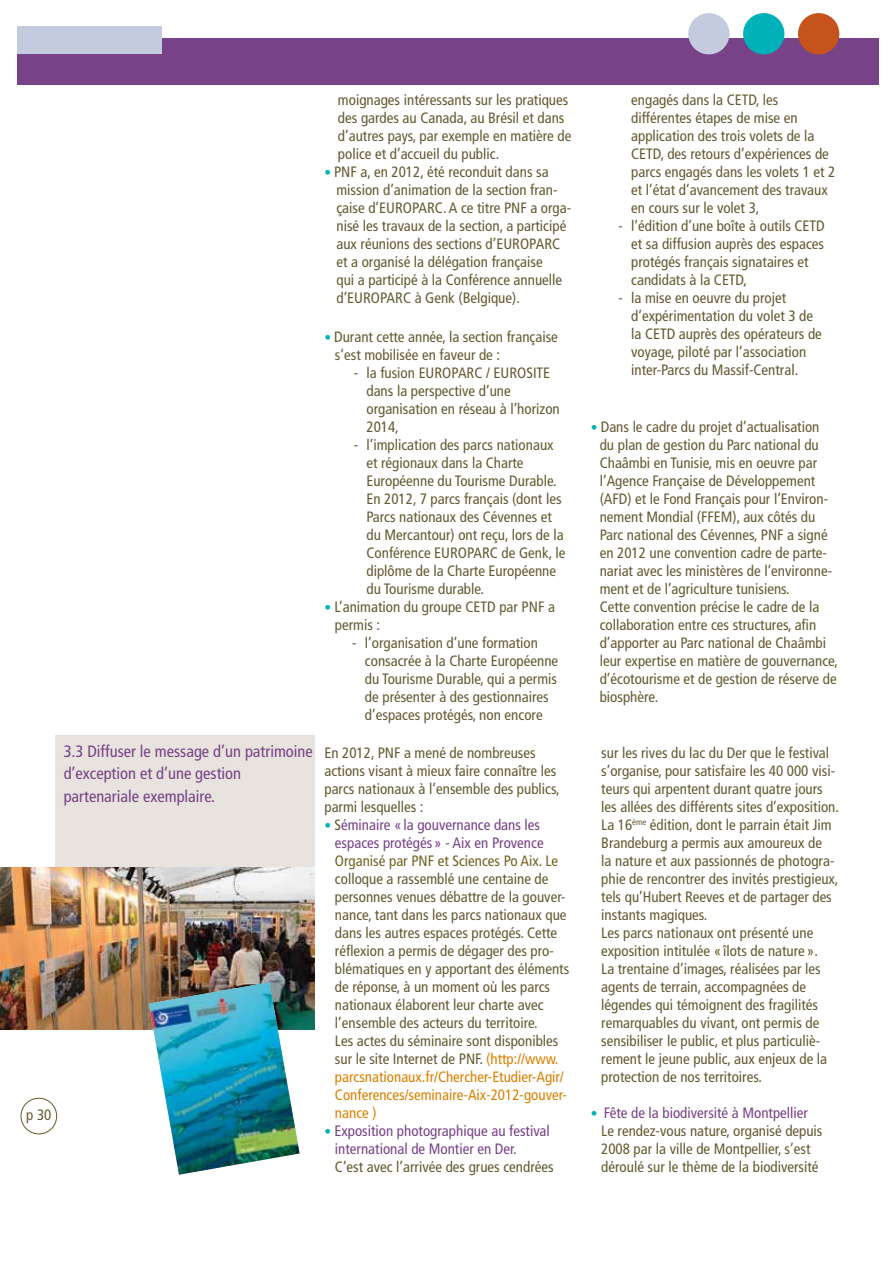
<style>
.page{position:relative;width:893px;height:1263px;background:#fff}
.page>*{position:absolute;margin:0;border:0;box-sizing:border-box;transform-origin:0 0}
.t1{font:condensed 16.5px/22.5px "Frutiger LT Std";color:#774287}
.t2{font:condensed 15px/18px "Frutiger LT Std";color:#635a32}
.t3{font:condensed 15px/18px "Frutiger LT Std";color:#774287;text-align:right}
.t4{font:condensed 15px "Frutiger LT Std";color:#716121}
.s1{font-size:13.5px;color:#00b1b9}
.s2{color:#635a32}
.s3{color:#da8000}
.s4{color:#774287}
</style>
<div class="page">
<div style="left:55px;top:735px;width:260px;height:166px;background:#e8e3de"></div>
<img style="left:0;top:867px;width:315px;height:162px">
<div style="left:17px;top:38px;width:861px;height:47px;background:#774287"></div>
<div style="left:688px;top:13px;width:41px;height:41px;background:#c4cbdf;border-radius:50%"></div>
<div style="left:743px;top:13px;width:41px;height:41px;background:#00b1b9;border-radius:50%"></div>
<div style="left:798px;top:13px;width:41px;height:41px;background:#c6531c;border-radius:50%"></div>
<div style="left:17px;top:26px;width:145px;height:28px;background:#c4cbdf"></div>
<img style="left:149px;top:982px;width:151px;height:193px">
<div style="left:21px;top:1098px;width:36px;height:36px;border:1px solid #635a32;border-radius:50%"></div>
<p class="t2" style="left:26px;top:1106px;width:27px">p 30</p>
<p class="t1" style="left:64px;top:740px;width:251px">3.3 Diffuser le message d’un patrimoine d’exception et d’une gestion partenariale exemplaire.</p>
<p class="t2" style="left:338px;top:91px;width:235px">moignages intéressants sur les pratiques des gardes au Canada, au Brésil et dans d’autres pays, par exemple en matière de police et d’accueil du public.</p>
<p class="t2" style="left:336px;top:163px;width:236px;text-indent:-12px"><span class="s1">•</span> PNF a, en 2012, été reconduit dans sa mission d’animation de la section fran&shy;çaise d’EUROPARC. A ce titre PNF a orga&shy;nisé les travaux de la section, a participé aux réunions des sections d’EUROPARC et a organisé la délégation française<br>qui a participé à la Conférence annuelle d’EUROPARC à Genk (Belgique).</p>
<p class="t2" style="left:335px;top:328px;width:224px;text-indent:-10px"><span class="s1">•</span> Durant cette année, la section française s’est mobilisée en faveur de :</p>
<p class="t2" style="left:366px;top:364px;width:195px;text-indent:-13px">- la fusion EUROPARC / EUROSITE dans la perspective d’une organisation en réseau à l’horizon<br>2014,</p>
<p class="t2" style="left:366px;top:436px;width:200px;text-indent:-13px">- l’implication des parcs nationaux et régionaux dans la Charte<br>Européenne du Tourisme Durable.<br>En 2012, 7 parcs français (dont les<br>Parcs nationaux des Cévennes et du Mercantour) ont reçu, lors de la<br>Conférence EUROPARC de Genk, le diplôme de la Charte Européenne du Tourisme durable.</p>
<p class="t2" style="left:335px;top:598px;width:221px;text-indent:-10px"><span class="s1">•</span> L’animation du groupe CETD par PNF a permis :</p>
<p class="t2" style="left:365px;top:634px;width:195px;text-indent:-13px">- l’organisation d’une formation consacrée à la Charte Européenne du Tourisme Durable, qui a permis de présenter à des gestionnaires d’espaces protégés, non encore</p>
<p class="t2" style="left:324px;top:743px;width:237px">En 2012, PNF a mené de nombreuses actions visant à mieux faire connaître les parcs nationaux à l’ensemble des publics, parmi lesquelles :</p>
<p class="t3" style="left:324px;top:815px;width:221px"><span class="s1">•</span> <span class="s2">S</span>éminaire « la gouvernance dans les espaces protégés » - Aix en Provence</p>
<p class="t4" style="left:335px;top:852px;width:225px">Organisé par PNF et Sciences Po Aix. Le</p>
<p class="t2" style="left:335px;top:869px;width:236px">colloque a rassemblé une centaine de personnes venues débattre de la gouver&shy;nance, tant dans les parcs nationaux que dans les autres espaces protégés. Cette réflexion a permis de dégager des pro&shy;blématiques en y apportant des éléments de réponse, à un moment où les parcs nationaux élaborent leur charte avec l’ensemble des acteurs du territoire.<br>Les actes du séminaire sont disponibles sur le site Internet de PNF. <span class="s3">(http://www. parcsnationaux.fr/Chercher-Etudier-Agir/ Conferences/seminaire-Aix-2012-gouver&shy;nance )</span></p>
<p class="t3" style="left:335px;top:1121px;width:216px;text-align:left;text-indent:-10px"><span class="s1">•</span> Exposition photographique au festival international de Montier en Der.</p>
<p class="t2" style="left:335px;top:1157px;width:220px">C’est avec l’arrivée des grues cendrées</p>
<p class="t2" style="left:631px;top:91px;width:206px">engagés dans la CETD, les différentes étapes de mise en application des trois volets de la<br>CETD, des retours d’expériences de parcs engagés dans les volets 1 et 2 et l’état d’avancement des travaux en cours sur le volet 3,</p>
<p class="t2" style="left:631px;top:217px;width:195px;text-indent:-13px">- l’édition d’une boîte à outils CETD et sa diffusion auprès des espaces protégés français signataires et candidats à la CETD,</p>
<p class="t2" style="left:631px;top:289px;width:192px;text-indent:-13px">- la mise en oeuvre du projet d’expérimentation du volet 3 de la CETD auprès des opérateurs de voyage, piloté par l’association inter-Parcs du Massif-Central.</p>
<p class="t2" style="left:600px;top:418px;width:240px;text-indent:-9px"><span class="s1">•</span> Dans le cadre du projet d’actualisation<br>du plan de gestion du Parc national du Chaâmbi en Tunisie, mis en oeuvre par l’Agence Française de Développement (AFD) et le Fond Français pour l’Environ&shy;nement Mondial (FFEM), aux côtés du Parc national des Cévennes, PNF a signé en 2012 une convention cadre de parte&shy;nariat avec les ministères de l’environne&shy;ment et de l’agriculture tunisiens.<br>Cette convention précise le cadre de la collaboration entre ces structures, afin d’apporter au Parc national de Chaâmbi leur expertise en matière de gouvernance, d’écotourisme et de gestion de réserve de biosphère.</p>
<p class="t2" style="left:601px;top:743px;width:239px">sur les rives du lac du Der que le festival s’organise, pour satisfaire les 40 000 visi&shy;teurs qui arpentent durant quatre jours les allées des différents sites d’exposition.<br>La 16<sup>ème</sup> édition, dont le parrain était Jim Brandeburg a permis aux amoureux de<br>la nature et aux passionnés de photogra&shy;phie de rencontrer des invités prestigieux, tels qu’Hubert Reeves et de partager des instants magiques.<br>Les parcs nationaux ont présenté une exposition intitulée « îlots de nature ».<br>La trentaine d’images, réalisées par les agents de terrain, accompagnées de légendes qui témoignent des fragilités remarquables du vivant, ont permis de sensibiliser le public, et plus particuliè&shy;rement le jeune public, aux enjeux de la protection de nos territoires.</p>
<p class="t2" style="left:601px;top:1103px;width:223px;text-indent:-10px"><span class="s1">•</span> <span class="s4">Fête de la biodiversité à Montpellier </span>Le rendez-vous nature, organisé depuis 2008 par la ville de Montpellier, s’est déroulé sur le thème de la biodiversité</p>
</div>
